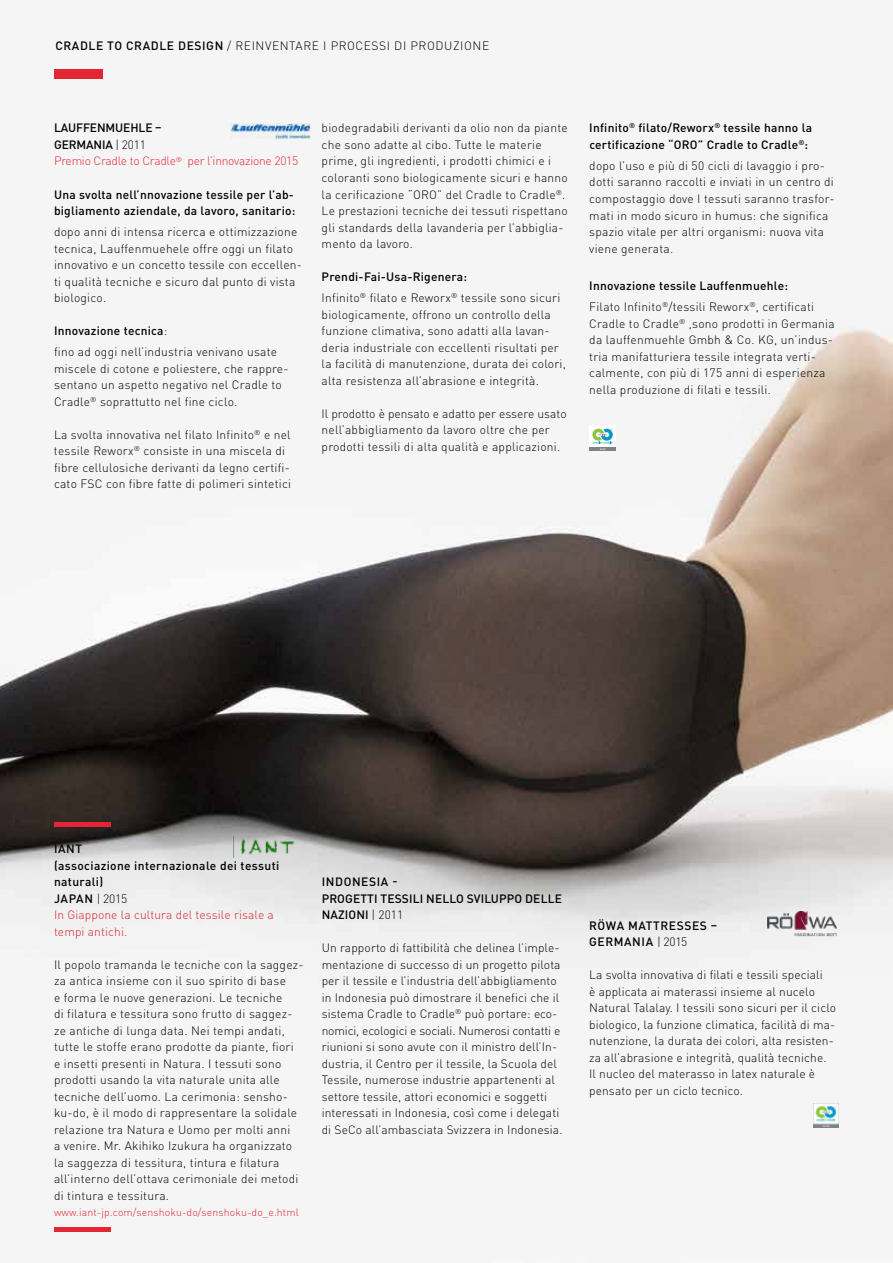
<style>
.page{position:relative;width:893px;height:1263px;background:#fff}
.page>*{position:absolute;margin:0;border:0;box-sizing:border-box;transform-origin:0 0}
.t1{font:300 12px/16.5px "DIN Pro";letter-spacing:.02em;color:#000}
.t2{font:500 12px/16.5px "DIN Pro";letter-spacing:.015em;color:#000}
.t3{font:300 12px/16.5px "DIN Pro";letter-spacing:-.02em;color:#e42634}
.t4{font:300 12px "DIN Pro";letter-spacing:.05em;color:#000}
.t5{font:300 12px/16.5px "DIN Pro";letter-spacing:.01em;color:#d2232a}
.t6{font:500 12px/16.5px "DIN Pro";letter-spacing:.05em;color:#000}
.t7{font:300 10.5px "DIN Pro";letter-spacing:.01em;color:#e42634}
.s1{font-weight:500}
.s2{font-weight:500;color:#000}
.s3{color:#000}
.s4{font-weight:300}
</style>
<div class="page">
<img style="left:0;top:69px;width:893px;height:1193px">
<div style="left:54px;top:69px;width:48px;height:10px;background:#e42634"></div>
<hr style="left:54px;top:1227px;width:57px;height:4px;background:#e42634">
<hr style="left:54px;top:823px;width:57px;height:4px;background:#e42634">
<img style="left:814px;top:1103px;width:25px;height:25px">
<img style="left:231px;top:123px;width:79px;height:16px">
<hr style="left:589px;top:447px;width:27px;height:4px;background:#808285">
<div style="left:589px;top:425px;width:27px;height:22px;background:#fff"></div>
<svg style="left:592px;top:429px;width:21px;height:21px"></svg>
<img style="left:234px;top:837px;width:76px;height:21px">
<img style="left:768px;top:911px;width:69px;height:31px">
<p class="t4" style="left:55px;top:36px;width:435px"><span class="s1">Cradle to Cradle Design</span> / Reinventare I proc essi di produzi on e</p>
<p class="t1" style="left:256px;top:36px;width:10px">n</p>
<p class="t1" style="left:303px;top:36px;width:7px">r</p>
<p class="t1" style="left:403px;top:36px;width:5px">i</p>
<p class="t1" style="left:444px;top:36px;width:10px">u</p>
<p class="t3" style="left:54px;top:119px;width:246px"><span class="s2">Lauffenmuehle –<br>Germania</span> <span class="s3">| 2011<br></span>Premio Cradle to Cradle<sup>®</sup> per l’innovazione 2015</p>
<p class="t2" style="left:54px;top:185px;width:243px">Una svolta nell’nnovazione tessile per l’ab&shy;bigliamento aziendale, da lavoro, sanitario:</p>
<p class="t1" style="left:54px;top:222px;width:249px">dopo anni di intensa ricerca e ottimizzazione tecnica, Lauffenmuehele offre oggi un filato innovativo e un concetto tessile con eccellen&shy;ti qualità tecniche e sicuro dal punto di vista biologico.</p>
<p class="t1" style="left:54px;top:319px;width:225px;line-height:21px"><span class="s1">I nnovazione tecnica</span>:<br>fino ad oggi nell’industria venivano usate</p>
<p class="t1" style="left:54px;top:359px;width:236px">miscele di cotone e poliestere, che rappre&shy;sentano un aspetto negativo nel Cradle to<br>Cradle<sup>®</sup> soprattutto nel fine ciclo.</p>
<p class="t1" style="left:54px;top:425px;width:239px">La svolta innovativa nel filato Infinito<sup>®</sup> e nel tessile Reworx<sup>®</sup> consiste in una miscela di fibre cellulosiche derivanti da legno certifi&shy;cato FSC con fibre fatte di polimeri sintetici</p>
<p class="t1" style="left:322px;top:119px;width:248px">biodegradabili derivanti da olio non da piante che sono adatte al cibo. Tutte le materie prime, gli ingredienti, i prodotti chimici e i coloranti sono biologicamente sicuri e hanno la cerificazione “O RO” del Cradle to Cradle<sup>®</sup>.<br>Le prestazioni tecniche dei tessuti rispettano gli standards della lavanderia per l’abbiglia&shy;mento da lavoro.</p>
<p class="t1" style="left:322px;top:265px;width:240px;line-height:21px"><span class="s1">Prendi-Fai-Usa-Rigenera:<br></span>Infinito<sup>®</sup> filato e Reworx<sup>®</sup> tessile sono sicuri</p>
<p class="t1" style="left:322px;top:305px;width:246px">biologicamente, offrono un controllo della funzione climativa, sono adatti alla lavan&shy;deria industriale con eccellenti risultati per la facilità di manutenzione, durata dei colori, alta resistenza all’abrasione e integrità.</p>
<p class="t1" style="left:322px;top:404px;width:247px">Il prodotto è pensato e adatto per essere usato nell’abbigliamento da lavoro oltre che per prodotti tessili di alta qualità e applicazioni.</p>
<p class="t2" style="left:589px;top:119px;width:224px">I nfinito<sup>®</sup> filato/Reworx<sup>®</sup> tessile hanno la certificazione “ORO</p>
<p class="t1" style="left:589px;top:133px;width:237px;line-height:21px;text-indent:109px"><span class="s1">” Cradle to Cradle</span><sup>®</sup><span class="s1">: </span>dopo l’uso e più di 50 cicli di lavaggio i pro-</p>
<p class="t1" style="left:589px;top:173px;width:247px">dotti saranno raccolti e inviati in un centro di compostaggio dove I tessuti saranno trasfor&shy;mati in modo sicuro in humus: che significa spazio vitale per altri organismi: nuova vita viene generata.</p>
<p class="t1" style="left:589px;top:274px;width:226px;line-height:21px"><span class="s1">I nnovazione tessile Lauffenmuehle:<br></span>Filato Infinito<sup>®</sup>/tessili Reworx<sup>®</sup>, certificati</p>
<p class="t1" style="left:589px;top:314px;width:247px">Cradle to Cradle<sup>®</sup> ,sono prodotti in Germania da lauffenmuehle Gmbh &amp; Co. KG, un’indus&shy;tria manifatturiera tessile integrata verti&shy;calmente, con più di 175 anni di esperienza nella produzione di filati e tessili.</p>
<p class="t2" style="left:54px;top:839px;width:227px">IANT<br>(associazione internazionale dei tessuti naturali)<br>JAPAN</p>
<p class="t1" style="left:97px;top:889px;width:32px">| 2015</p>
<p class="t5" style="left:54px;top:906px;width:221px">In Giappone la cultura del tessile risale a tempi antichi.</p>
<p class="t1" style="left:54px;top:955px;width:251px">Il popolo tramanda le tecniche con la saggez&shy;za antica insieme con il suo spirito di base<br>e forma le nuove generazioni. Le tecniche<br>di filatura e tessitura sono frutto di saggez&shy;ze antiche di lunga data. Nei tempi andati, tutte le stoffe erano prodotte da piante, fiori<br>e insetti presenti in Natura. I tessuti sono prodotti usando la vita naturale unita alle tecniche dell’uomo. La cerimonia: sensho&shy;ku-do, è il modo di rappresentare la solidale relazione tra Natura e Uomo per molti anni<br>a venire. M r. Akihiko Izukura ha organizzato la saggezza di tessitura, tintura e filatura all’interno dell’ottava cerimoniale dei metodi di tintura e tessitura.</p>
<p class="t7" style="left:54px;top:1204px;width:246px">www.iant-jp.com/senshoku-do/senshoku-do_e.html</p>
<p class="t2" style="left:322px;top:872px;width:9px">INDONESI</p>
<p class="t2" style="left:322px;top:872px;width:242px;text-indent:59px">a -<br>Progetti tessili nello svilu ppo delle<br>Nazioni <span class="s4">| 2011</span></p>
<p class="t1" style="left:322px;top:939px;width:242px">Un rapporto di fattibilità che delinea l’imple&shy;mentazione di successo di un progetto pilota per il tessile e l’industria dell’abbigliamento in Indonesia può dimostrare il benefici che il sistema Cradle to Cradle<sup>®</sup> può portare: eco&shy;nomici, ecologici e sociali. Numerosi contatti e riunioni si sono avute con il ministro dell’In&shy;dustria, il Centro per il tessile, la Scuola del Tessile, numerose industrie appartenenti al settore tessile, attori economici e soggetti interessati in Indonesia, così come i delegati di SeCo all’ambasciata Svizzera in Indonesia.</p>
<p class="t6" style="left:589px;top:916px;width:130px">RÖWA Mattresses –<br>Germania <span class="s4">| 2015</span></p>
<p class="t1" style="left:589px;top:966px;width:249px">La svolta innovativa di filati e tessili speciali<br>è applicata ai materassi insieme al nucelo Natural Talalay. I tessili sono sicuri per il ciclo biologico, la funzione climatica, facilità di ma&shy;nutenzione, la durata dei colori, alta resisten&shy;za all’abrasione e integrità, qualità tecniche.<br>Il nucleo del materasso in latex naturale è pensato per un ciclo tecnico.</p>
</div>
